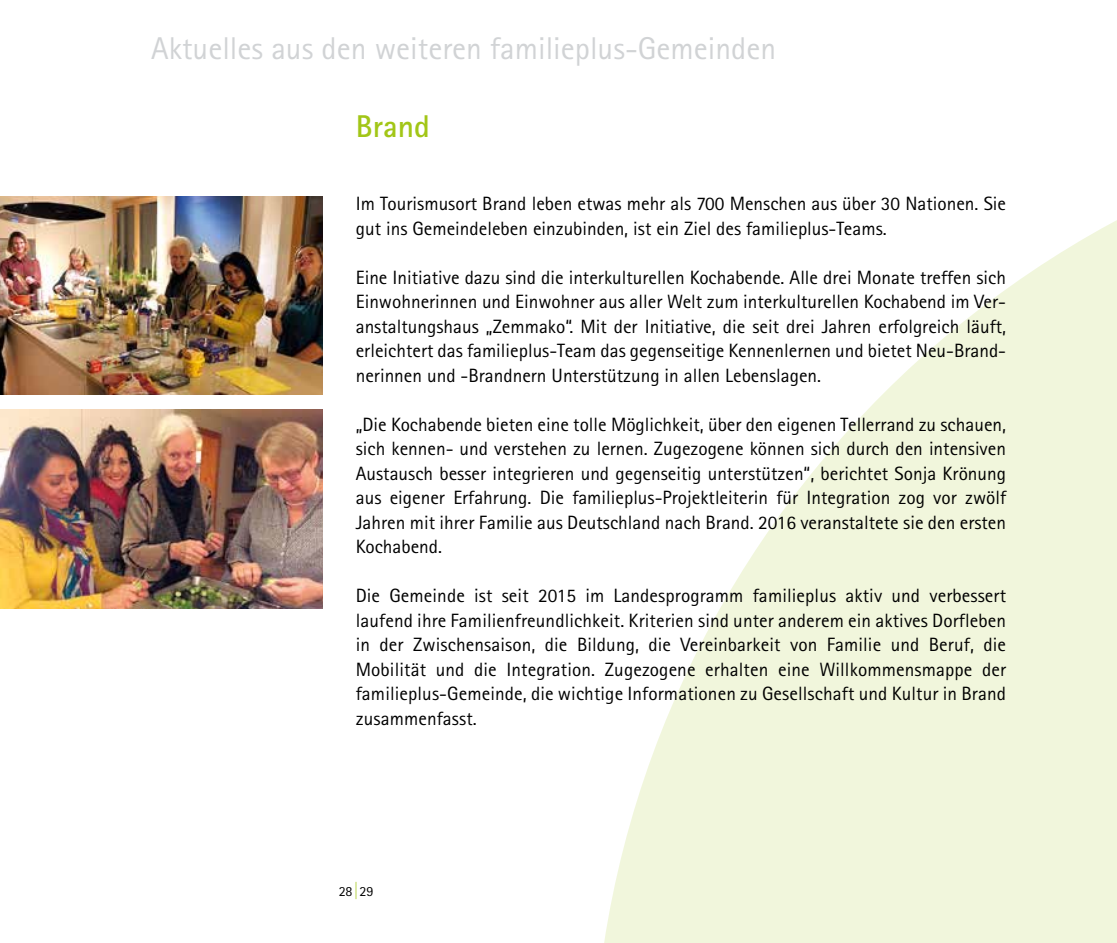
<style>
.page{position:relative;width:1117px;height:943px;background:#fff}
.page>*{position:absolute;margin:0;border:0;box-sizing:border-box;transform-origin:0 0}
.t1{font:31.5px "Agfa Rotis Sans Serif";color:#d1d3d5}
.t2{font:700 31.5px "Rotis Sans Serif";color:#a2c617}
.t3{font:19.25px/24.5px "Agfa Rotis Sans Serif";color:#000;text-align:justify}
.t4{font:14px "Agfa Rotis Sans Serif";color:#000}
.s1{font-size:16.97px;color:#a2c617}
</style>
<div class="page">
<svg style="left:604px;top:221px;width:512px;height:722px;fill:#f1f6dc"></svg>
<img style="left:0;top:409px;width:322px;height:199px">
<img style="left:0;top:196px;width:322px;height:199px">
<h1 class="t1" style="left:151px;top:29px;width:626px">Aktuelles aus den weiteren familieplus-Gemeinden</h1>
<h1 class="t2" style="left:355px;top:106px;width:76px">Brand</h1>
<p class="t3" style="left:356px;top:191px;width:651px">Im Tourismusort Brand leben etwas mehr als 700 Menschen aus über 30 Nationen. Sie gut ins Gemeindeleben einzubinden, ist ein Ziel des familieplus-Teams.</p>
<p class="t3" style="left:356px;top:265px;width:651px">Eine Initiative dazu sind die interkulturellen Kochabende. Alle drei Monate treffen sich Einwohnerinnen und Einwohner aus aller Welt zum interkulturellen Kochabend im Ver&shy;anstaltungshaus „Zemmako“. Mit der Initiative, die seit drei Jahren erfolgreich läuft, erleichtert das familieplus-Team das gegenseitige Kennenlernen und bietet Neu-Brand&shy;nerinnen und -Brandnern Unterstützung in allen Lebenslagen.</p>
<p class="t3" style="left:356px;top:412px;width:651px">„Die Kochabende bieten eine tolle Möglichkeit, über den eigenen Tellerrand zu schauen, sich kennen- und verstehen zu lernen. Zugezogene können sich durch den intensiven Austausch besser integrieren und gegenseitig unterstützen“, berichtet Sonja Krönung aus eigener Erfahrung. Die familieplus-Projektleiterin für Integration zog vor zwölf Jahren mit ihrer Familie aus Deutschland nach Brand. 2016 veranstaltete sie den ersten Kochabend.</p>
<p class="t3" style="left:356px;top:583px;width:651px">Die Gemeinde ist seit 2015 im Landesprogramm familieplus aktiv und verbessert laufend ihre Familienfreundlichkeit. Kriterien sind unter anderem ein aktives Dorfleben in der Zwischensaison, die Bildung, die Vereinbarkeit von Familie und Beruf, die Mobilität und die Integration. Zugezogene erhalten eine Willkommensmappe der familieplus-Gemeinde, die wichtige Informationen zu Gesellschaft und Kultur in Brand zusammenfasst.</p>
<p class="t4" style="left:339px;top:883px;width:36px">28<span class="s1">|</span>29</p>
</div>
